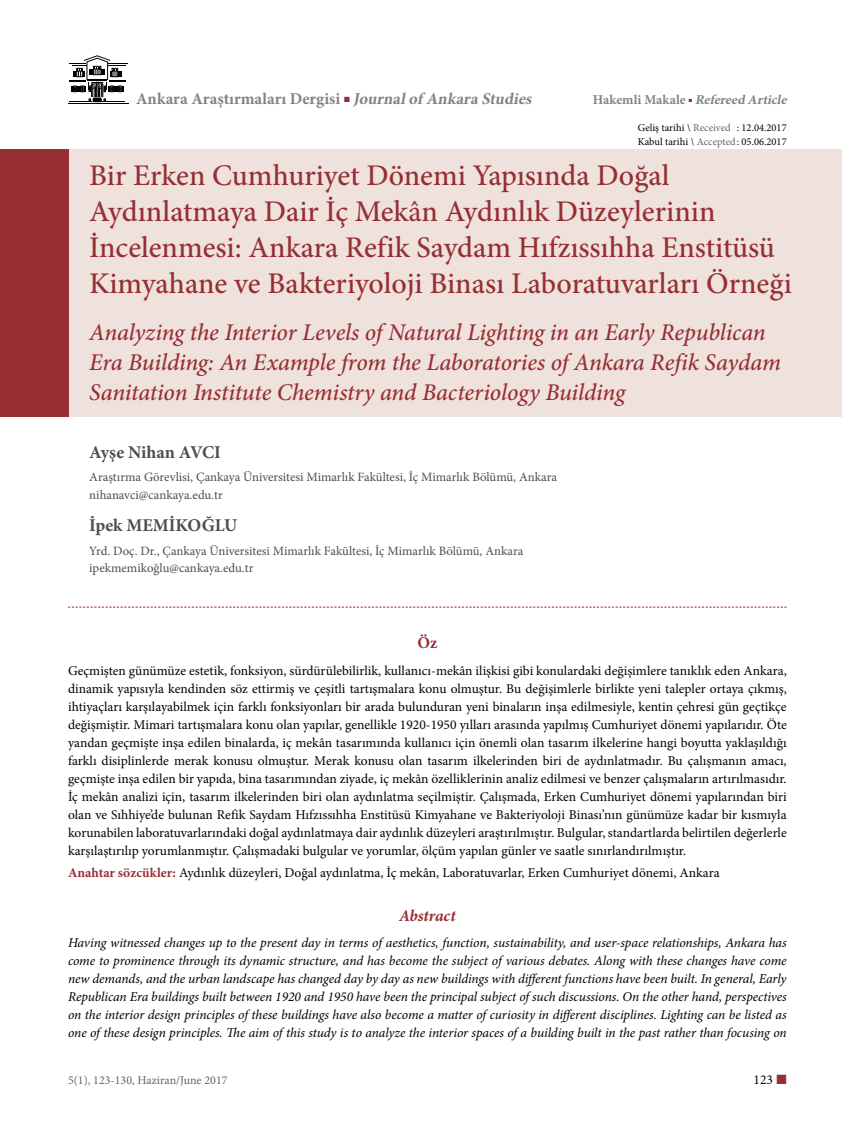
<style>
.page{position:relative;width:842px;height:1127px;background:#fff}
.page>*{position:absolute;margin:0;border:0;box-sizing:border-box;transform-origin:0 0}
.t1{font:500 30px/36px "Minion Pro";color:#962e34}
.t2{font:italic 500 24px/30px "Minion Pro";letter-spacing:-.01em;color:#962e34}
.t3{font:700 18px "Minion Pro";color:#4d4d4f}
.t4{font:700 16.5px "Minion Pro";color:#808285}
.t5{font:italic 700 16.5px "Minion Pro";letter-spacing:-.005em;color:#962e34}
.t6{font:700 16.5px "Minion Pro";color:#962e34}
.t7{font:13.5px/18px "Minion Pro";color:#000;text-align:justify}
.t8{font:italic 13.5px/18px "Minion Pro";letter-spacing:-.01em;color:#000;text-align:justify}
.t9{font:italic 700 13.5px "Minion Pro";color:#808285}
.t10{font:12.75px/17.2px "Minion Pro";color:#4d4d4f}
.t11{font:12px "Minion Pro";color:#636466}
.t12{font:10.5px/13.5px "Minion Pro";color:#000}
.s1{color:#962e34}
.s2{font-style:italic}
.s3{font-style:normal}
.s4{color:#636466}
.s5{font-weight:400}
.s6{font-weight:700;color:#962e34}
</style>
<div class="page">
<hr style="left:68px;top:103px;width:60px;height:1px;background:#000">
<svg style="left:69px;top:55px;width:59px;height:48px"></svg>
<div style="left:68px;top:149px;width:774px;height:268px;background:#efe1dc"></div>
<div style="left:0;top:149px;width:68px;height:268px;background:#962e34"></div>
<svg style="left:68px;top:607px;width:719px;height:1px"></svg>
<p class="t4" style="left:136px;top:87px;width:401px">Ankara Araştırmaları Dergisi <span class="s1">■</span> <span class="s2">Journalof Ankara Studies</span></p>
<p class="t9" style="left:593px;top:90px;width:199px"><span class="s3">Hakemli Makale</span> <span class="s1">■</span> Refereed Article</p>
<p class="t12" style="left:638px;top:121px;width:150px">Geliş tarihi <span class="s2">\</span> <span class="s4">Received</span> : 12.04.2017<br>Kabul tarihi <span class="s2">\</span> <span class="s4">Accepted</span>: 05.06.2017</p>
<h1 class="t1" style="left:89px;top:157px;width:704px">Bir Erken Cumhuriyet Dönemi Yapısında Doğal Aydınlatmaya Dair İç Mek<span class="s5">â</span>n Aydınlık Düzeylerinin İncelenmesi: Ankara Refik Saydam Hıfzıssıhha Enstitüsü Kimyahane ve Bakteriyoloji Binası Laboratuvarları Örneği</h1>
<h2 class="t2" style="left:89px;top:317px;width:693px">Analyzing the Interior Levels of Natural Lighting in an Early Republican<br>Era Building: An Example from the Laboratories of Ankara Refik Saydam<br>Sanitation Institute Chemistry and Bacteriology Building</h2>
<h3 class="t3" style="left:89px;top:439px;width:133px">Ayşe Nihan AVCI</h3>
<p class="t10" style="left:89px;top:469px;width:469px">Araştırma Görevlisi, Çankaya Üniversitesi Mimarlık Fakültesi, İç Mimarlık Bölümü, Ankara nihanavci@cankaya.edu.tr</p>
<h3 class="t3" style="left:89px;top:512px;width:150px">İpek MEMİKOĞLU</h3>
<p class="t10" style="left:89px;top:542px;width:436px">Yrd. Doç. Dr., Çankaya Üniversitesi Mimarlık Fakültesi, İç Mimarlık Bölümü, Ankara ipekmemikoğlu@cankaya.edu.tr</p>
<p class="t6" style="left:417px;top:631px;width:21px">Öz</p>
<p class="t7" style="left:68px;top:661px;width:720px">Geçmişten günümüze estetik, fonksiyon, sürdürülebilirlik, kullanıcı-mekân ilişkisi gibi konulardaki değişimlere tanıklık eden Ankara, dinamik yapısıyla kendinden söz ettirmiş ve çeşitli tartışmalara konu olmuştur. Bu değişimlerle birlikte yeni talepler ortaya çıkmış, ihtiyaçları karşılayabilmek için farklı fonksiyonları bir arada bulunduran yeni binaların inşa edilmesiyle, kentin çehresi gün geçtikçe değişmiştir. Mimari tartışmalara konu olan yapılar, genellikle 1920-1950 yılları arasında yapılmış Cumhuriyet dönemi yapılarıdır. Öte yandan geçmişte inşa edilen binalarda, iç mekân tasarımında kullanıcı için önemli olan tasarım ilkelerine hangi boyutta yaklaşıldığı farklı disiplinlerde merak konusu olmuştur. Merak konusu olan tasarım ilkelerinden biri de aydınlatmadır. Bu çalışmanın amacı, geçmişte inşa edilen bir yapıda, bina tasarımından ziyade, iç mekân özelliklerinin analiz edilmesi ve benzer çalışmaların artırılmasıdır.<br>İç mekân analizi için, tasarım ilkelerinden biri olan aydınlatma seçilmiştir. Çalışmada, Erken Cumhuriyet dönemi yapılarından biri olan ve Sıhhiye’de bulunan Refik Saydam Hıfzıssıhha Enstitüsü Kimyahane ve Bakteriyoloji Binası’nın günümüze kadar bir kısmıyla korunabilen laboratuvarlarındaki doğal aydınlatmaya dair aydınlık düzeyleri araştırılmıştır. Bulgular, standartlarda belirtilen değerlerle karşılaştırılıp yorumlanmıştır. Çalışmadaki bulgular ve yorumlar, ölçüm yapılan günler ve saatle sınırlandırılmıştır.</p>
<p class="t7" style="left:68px;top:864px;width:653px"><span class="s6">Anahtar sözcükler:</span> Aydınlık düzeyleri, Doğal aydınlatma, İç mekân, Laboratuvarlar, Erken Cumhuriyet dönemi, Ankara</p>
<p class="t5" style="left:399px;top:903px;width:58px">Abstract</p>
<p class="t8" style="left:68px;top:933px;width:720px">Having witnessed changes up to the present day in terms of aesthetics, function, sustainability, and user-space relationships, Ankara has come to prominence through its dynamic structure, and has become the subject of various debates. Along with these changes have come new demands, and the urban landscape has changed day by day as new buildings with different functions have been built. In general, Early Republican Era buildings built between 1920 and 1950 have been the principal subject of such discussions. On the other hand, perspectives on the interior design principles of these buildings have also become a matter of curiosity in different disciplines. Lighting can be listed as one of these design principles. The aim of this study is to analyze the interior spaces of a building built in the past rather than focusing on</p>
<p class="t11" style="left:68px;top:1072px;width:161px">5(1), 123-130, Haziran/June 2017</p>
<p class="t7" style="left:753px;top:1071px;width:35px">123 <span class="s1">■</span></p>
</div>
